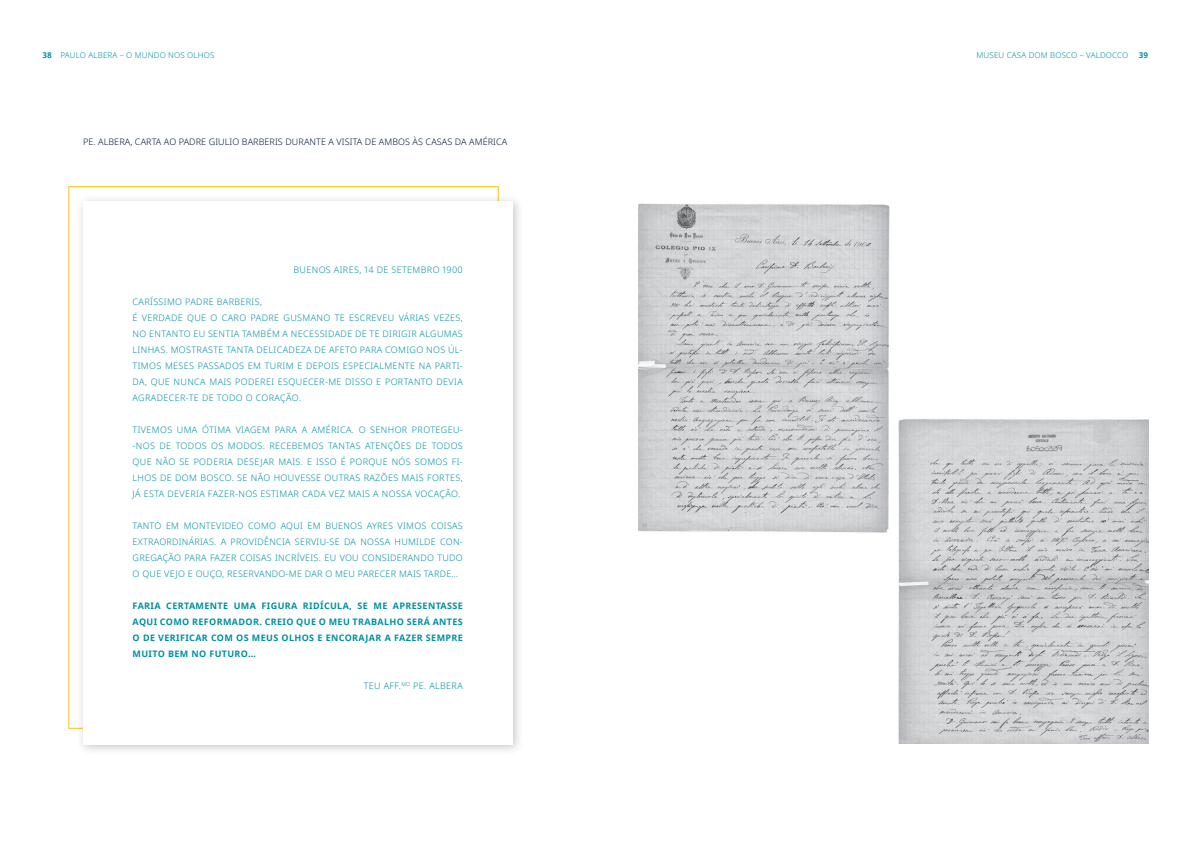
<style>
.page{position:relative;width:1191px;height:842px;background:#fff}
.page>*{position:absolute;margin:0;border:0;box-sizing:border-box;transform-origin:0 0}
.legendas_pequenas{font:300 9px/16px "Noto Sans";letter-spacing:.04em;color:#0090a0;text-align:justify}
.legendas_pequenas-2{font:700 9px/16px "Noto Sans";letter-spacing:.04em;color:#0090a0;text-align:justify}
.legendas_pequenas-3{font:300 9px "Noto Sans";letter-spacing:.01em;color:#001632}
.t1{font:300 8px "Noto Sans";letter-spacing:.02em;color:#0090a0}
.t2{font:700 8px "Noto Sans";color:#0090a0}
.s1{font-weight:700}
</style>
<div class="page">
<div style="left:75px;top:193px;width:449px;height:563px;background:#231f20;opacity:.25"></div>
<div style="left:83px;top:201px;width:429px;height:544px;background:#fff"></div>
<img style="left:898px;top:419px;width:250px;height:325px">
<img style="left:638px;top:203px;width:252px;height:330px">
<p class="t1" style="left:43px;top:50px;width:173px"><span class="s1">38</span> PAULO ALBERA – O MUNDO NOS OLHOS</p>
<p class="t1" style="left:976px;top:50px;width:153px">MUSEU CASA DOM BOSCO – VALDOCCO</p>
<p class="t2" style="left:1138px;top:50px;width:11px">39</p>
<p class="legendas_pequenas-3" style="left:83px;top:135px;width:426px">PE. ALBERA, CARTA AO PADRE GIULIO BARBERIS DURANTE A VISITA DE AMBOS ÀS CASAS DA AMÉRICA</p>
<p class="legendas_pequenas" style="left:293px;top:262px;width:171px">BUENOS AIRES, 14 DE SETEMBRO 1900</p>
<p class="legendas_pequenas" style="left:133px;top:294px;width:131px">CARÍSSIMO PADRE BARBERIS,</p>
<p class="legendas_pequenas" style="left:133px;top:310px;width:332px">É VERDADE QUE O CARO PADRE GUSMANO TE ESCREVEU VÁRIAS VEZES, NO ENTANTO EU SENTIA TAMBÉM A NECESSIDADE DE TE DIRIGIR ALGUMAS LINHAS. MOSTRASTE TANTA DELICADEZA DE AFETO PARA COMIGO NOS ÚL-TIMOS MESES PASSADOS EM TURIM E DEPOIS ESPECIALMENTE NA PARTI-DA, QUE NUNCA MAIS PODEREI ESQUECER-ME DISSO E PORTANTO DEVIA AGRADECER-TE DE TODO O CORAÇÃO.</p>
<p class="legendas_pequenas" style="left:133px;top:422px;width:332px">TIVEMOS UMA ÓTIMA VIAGEM PARA A AMÉRICA. O SENHOR PROTEGEU--NOS DE TODOS OS MODOS. RECEBEMOS TANTAS ATENÇÕES DE TODOS QUE NÃO SE PODERIA DESEJAR MAIS. E ISSO É PORQUE NÓS SOMOS FI-LHOS DE DOM BOSCO. SE NÃO HOUVESSE OUTRAS RAZÕES MAIS FORTES, JÁ ESTA DEVERIA FAZER-NOS ESTIMAR CADA VEZ MAIS A NOSSA VOCAÇÃO.</p>
<p class="legendas_pequenas" style="left:133px;top:518px;width:332px">TANTO EM MONTEVIDEO COMO AQUI EM BUENOS AYRES VIMOS COISAS EXTRAORDINÁRIAS. A PROVIDÊNCIA SERVIU-SE DA NOSSA HUMILDE CON-GREGAÇÃO PARA FAZER COISAS INCRÍVEIS. EU VOU CONSIDERANDO TUDO O QUE VEJO E OUÇO, RESERVANDO-ME DAR O MEU PARECER MAIS TARDE…</p>
<p class="legendas_pequenas-2" style="left:133px;top:598px;width:332px">FARIA CERTAMENTE UMA FIGURA RIDÍCULA, SE ME APRESENTASSE AQUI COMO REFORMADOR. CREIO QUE O MEU TRABALHO SERÁ ANTES O DE VERIFICAR COM OS MEUS OLHOS E ENCORAJAR A FAZER SEMPRE MUITO BEM NO FUTURO…</p>
<p class="legendas_pequenas" style="left:364px;top:678px;width:101px">TEU AFF.<sup>MO</sup> PE. ALBERA</p>
</div>
